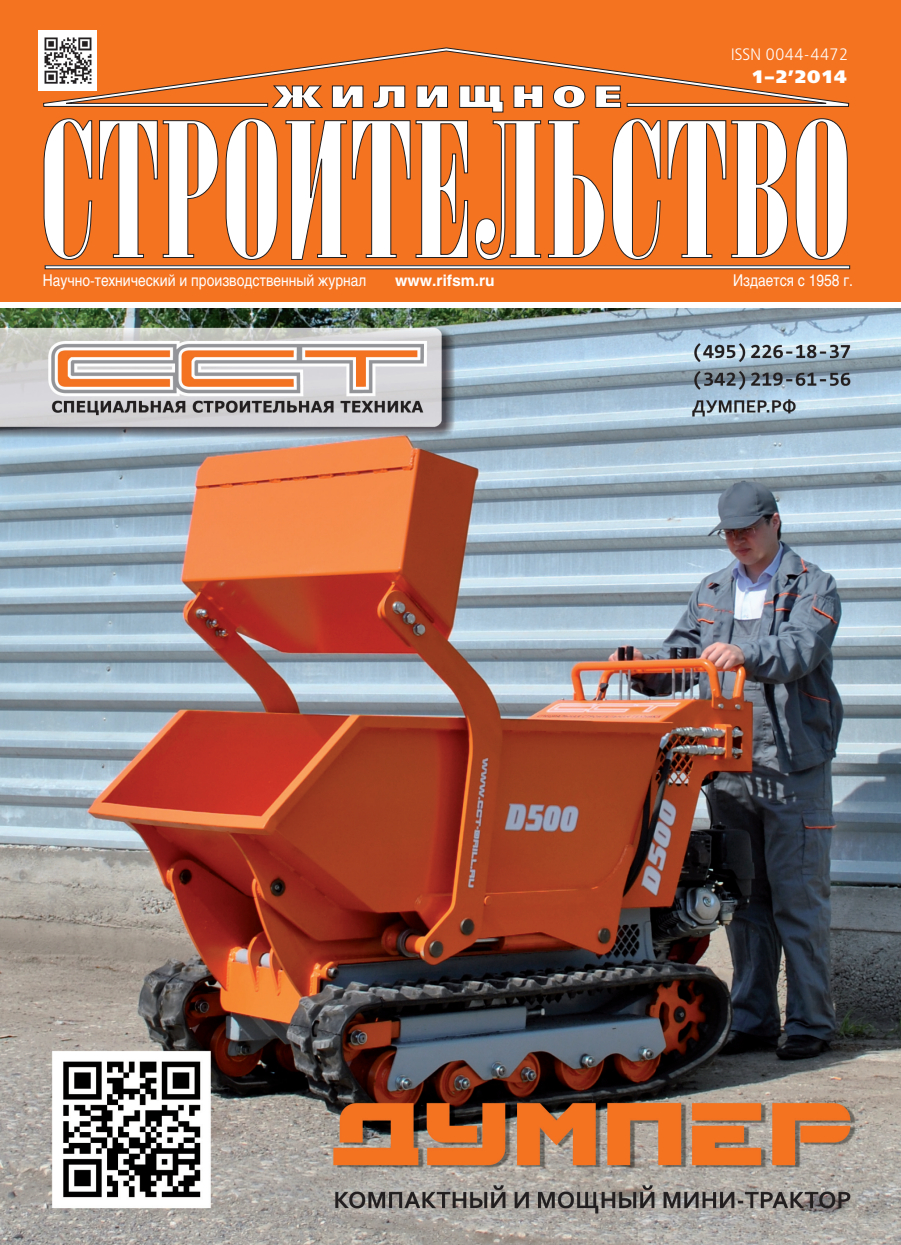
<style>
.page{position:relative;width:901px;height:1245px;background:#fff}
.page>*{position:absolute;margin:0;border:0;box-sizing:border-box;transform-origin:0 0}
.t1{font:18px "Free Set Black C";color:#fff}
.t2{font:16.5px "Free Set C";color:#fff;scale:.94 1}
.t3{font:16.05px "Helios";color:#fff;scale:.86 1}
.t4{font:700 15.6px "Helios";color:#fff}
</style>
<div class="page">
<div style="left:0;top:0;width:900px;height:301px;background:#f47321"></div>
<svg style="left:44px;top:118px;width:48px;height:142px"></svg>
<svg style="left:99px;top:120px;width:119px;height:138px"></svg>
<svg style="left:226px;top:118px;width:51px;height:142px"></svg>
<svg style="left:285px;top:120px;width:183px;height:140px"></svg>
<svg style="left:475px;top:120px;width:66px;height:140px"></svg>
<svg style="left:548px;top:120px;width:56px;height:138px"></svg>
<svg style="left:612px;top:118px;width:48px;height:142px"></svg>
<svg style="left:667px;top:120px;width:120px;height:138px"></svg>
<svg style="left:795px;top:118px;width:52px;height:142px"></svg>
<svg style="left:272px;top:107px;width:349px;height:5px"></svg>
<svg style="left:43px;top:48px;width:805px;height:59px"></svg>
<img style="left:39px;top:31px;width:58px;height:60px">
<img style="left:1px;top:308px;width:899px;height:937px">
<p class="t2" style="left:730px;top:45px;width:126px">ISSN 0044-4472</p>
<p class="t1" style="left:750px;top:65px;width:98px">1–2’2014</p>
<p class="t3" style="left:43px;top:271px;width:377px">Научно-технический и производственный журнал</p>
<p class="t4" style="left:395px;top:271px;width:101px">www.rifsm.ru</p>
<p class="t3" style="left:733px;top:271px;width:141px">Издается с 1958 г.</p>
</div>
